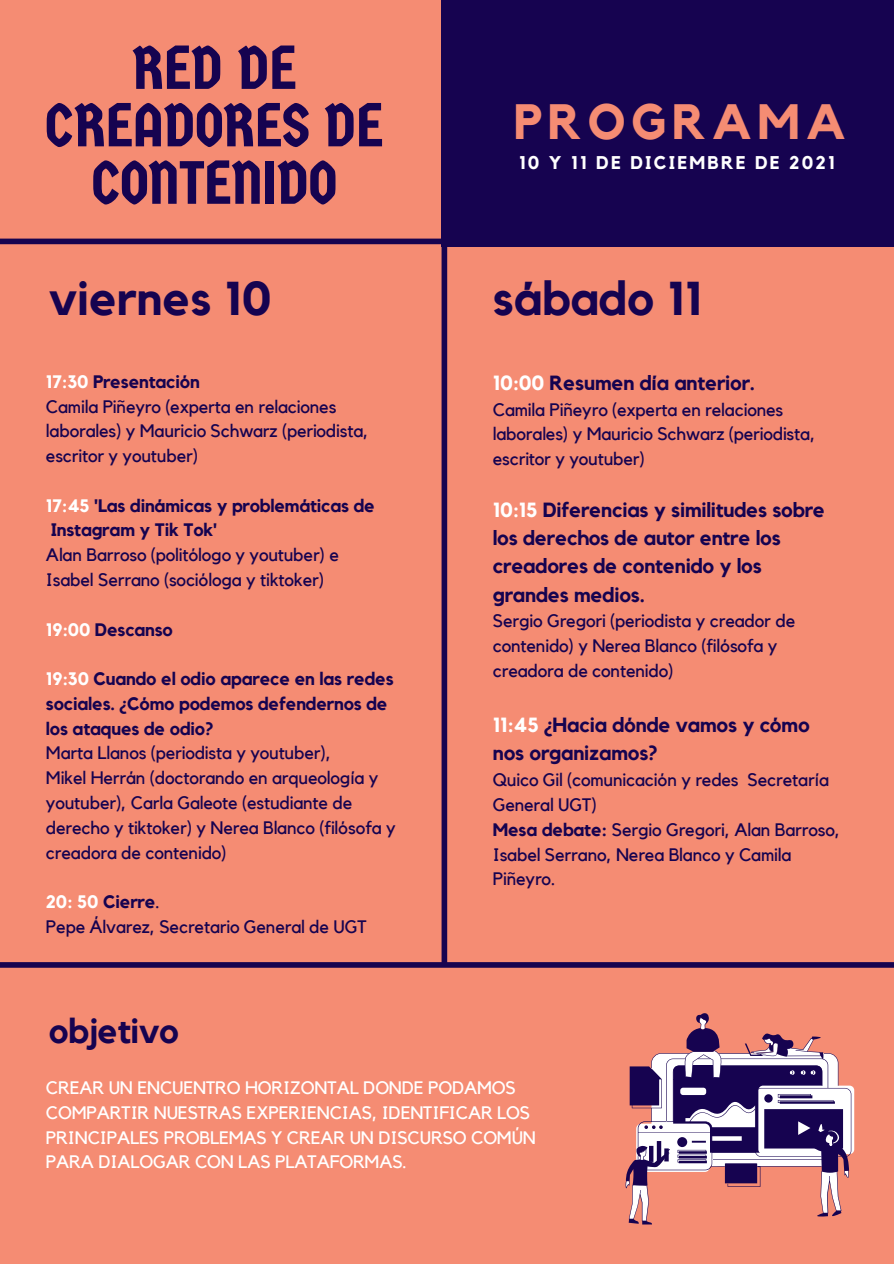
<style>
.page{position:relative;width:894px;height:1264px;background:#fff}
.page>*{position:absolute;margin:0;border:0;box-sizing:border-box;transform-origin:0 0}
.t1{font:60.9px/57.4px "Germania One";letter-spacing:-.01em;color:#160350;text-align:center}
.t2{font:700 49.5px "Kollektif";letter-spacing:.12em;color:#f58c73}
.t3{font:700 47.25px "Kollektif";color:#160350}
.t4{font:700 34.5px "Kollektif";letter-spacing:-.01em;color:#160350}
.t5{font:700 20.4px/28.2px "Kollektif";letter-spacing:-.01em;color:#160350}
.t6{font:700 18.3px "Kollektif";letter-spacing:.12em;color:#fff}
.t7{font:18px/24.8px "Kollektif";letter-spacing:-.01em;color:#160350}
.t8{font:700 18px/24.8px "Kollektif";letter-spacing:-.01em;color:#160350}
.t9{font:18px/24.8px "Kollektif";letter-spacing:-.01em;color:#fff}
.s1{color:#fff}
.s2{font-weight:400}
.s3{font-weight:700}
</style>
<div class="page">
<div style="left:0;top:0;width:893px;height:1263px;background:#f58c73"></div>
<svg style="left:625px;top:1016px;width:217px;height:205px"></svg>
<svg style="left:625px;top:1028px;width:229px;height:157px"></svg>
<div style="left:441px;top:0;width:452px;height:246px;background:#160350"></div>
<div style="left:0;top:238px;width:893px;height:6px;background:#160350"></div>
<div style="left:0;top:962px;width:893px;height:5px;background:#160350"></div>
<div style="left:441px;top:241px;width:6px;height:721px;background:#160350"></div>
<p class="t1" style="left:45px;top:40px;width:340px">RED DE<br>CREADORES DE<br>CONTENIDO</p>
<p class="t3" style="left:49px;top:277px;width:224px">viernes 10</p>
<p class="t8" style="left:46px;top:370px;width:155px"><span class="s1">17:30</span> Presentación</p>
<p class="t7" style="left:46px;top:394px;width:324px">Camila Piñeyro (experta en relaciones laborales) y Mauricio Schwarz (periodista, escritor y youtuber)</p>
<p class="t8" style="left:46px;top:493px;width:330px"><span class="s1">17:45</span> 'Las dinámicas y problemáticas de<br>Instagram y Tik Tok'</p>
<p class="t7" style="left:46px;top:543px;width:294px">Alan Barroso (politólogo y youtuber) e</p>
<p class="t7" style="left:46px;top:568px;width:280px">Isabel Serrano (socióloga y tiktoker)</p>
<p class="t8" style="left:46px;top:617px;width:128px"><span class="s1">19:00</span> Descanso</p>
<p class="t8" style="left:46px;top:667px;width:349px"><span class="s1">19:30</span> Cuando el odio aparece en las redes sociales. ¿Cómo podemos defendernos de los ataques de odio?</p>
<p class="t7" style="left:46px;top:741px;width:286px">Marta Llanos (periodista y youtuber),</p>
<p class="t7" style="left:46px;top:766px;width:351px">Mikel Herrán (doctorando en arqueología y youtuber), Carla Galeote (estudiante de derecho y tiktoker) y Nerea Blanco (filósofa y creadora de contenido)</p>
<p class="t8" style="left:46px;top:890px;width:115px"><span class="s1">20: 50</span> Cierre<span class="s2">.</span></p>
<p class="t7" style="left:46px;top:915px;width:322px">Pepe Álvarez, Secretario General de UGT</p>
<p class="t4" style="left:49px;top:1015px;width:132px">objetivo</p>
<p class="t2" style="left:513px;top:99px;width:333px">PROGRAMA</p>
<p class="t6" style="left:519px;top:155px;width:317px">10 Y 11 DE DICIEMBRE DE 2021</p>
<p class="t3" style="left:492px;top:277px;width:211px">sábado 11</p>
<p class="t5" style="left:492px;top:369px;width:264px"><span class="s1">10:00</span> Resumen día anterior.</p>
<p class="t7" style="left:492px;top:398px;width:324px">Camila Piñeyro (experta en relaciones laborales) y Mauricio Schwarz (periodista, escritor y youtuber)</p>
<p class="t5" style="left:492px;top:496px;width:334px"><span class="s1">10:15</span> Diferencias y similitudes sobre los derechos de autor entre los creadores de contenido y los grandes medios.</p>
<p class="t7" style="left:492px;top:609px;width:304px">Sergio Gregori (periodista y creador de contenido) y Nerea Blanco (filósofa y creadora de contenido)</p>
<p class="t5" style="left:492px;top:711px;width:318px"><span class="s1">11:45</span> ¿Hacia dónde vamos y cómo nos organizamos?</p>
<p class="t7" style="left:492px;top:768px;width:337px">Quico Gil (comunicación y redes Secretaría<br>General UGT)</p>
<p class="t7" style="left:492px;top:818px;width:348px"><span class="s3">Mesa debate:</span> Sergio Gregori, Alan Barroso,<br>Isabel Serrano, Nerea Blanco y Camila<br>Piñeyro.</p>
<p class="t9" style="left:46px;top:1076px;width:491px">CREAR UN ENCUENTRO HORIZONTAL DONDE PODAMOS COMPARTIR NUESTRAS EXPERIENCIAS, IDENTIFICAR LOS PRINCIPALES PROBLEMAS Y CREAR UN DISCURSO COMÚN PARA DIALOGAR CON LAS PLATAFORMAS.</p>
</div>
